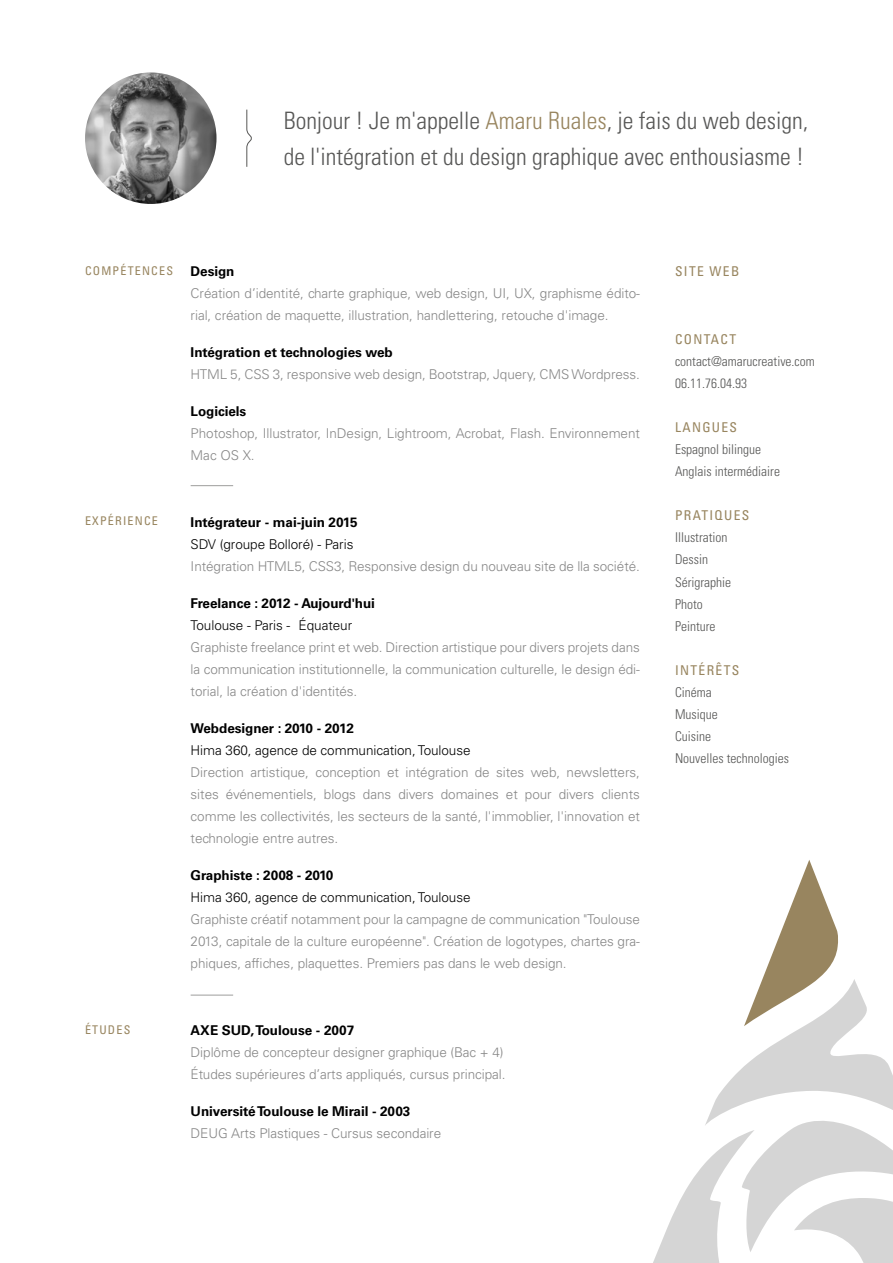
<style>
.page{position:relative;width:893px;height:1263px;background:#fff}
.page>*{position:absolute;margin:0;border:0;box-sizing:border-box;transform-origin:0 0}
.t1{font:300 condensed 24px/36px "Univers LT Std";color:#575756}
.t2{font:300 13.5px/22px "Univers LT Std";letter-spacing:-.005em;color:#878787}
.t3{font:700 13.5px "Univers LT Std";letter-spacing:-.005em;color:#000}
.t4{font:300 condensed 13.5px/22px "Univers LT Std";color:#575756}
.t5{font:300 13.5px "Univers LT Std";letter-spacing:-.005em;color:#000}
.t6{font:condensed 13.5px "Univers LT Std";letter-spacing:.1em;color:#98855f}
.t7{font:condensed 12px "Univers LT Std";letter-spacing:.1em;color:#98855f}
.s1{color:#98855f}
</style>
<div class="page">
<hr style="left:191px;top:485px;width:42px;height:1px;background:#9d9d9c">
<hr style="left:191px;top:995px;width:42px;height:1px;background:#9d9d9c">
<svg style="left:653px;top:860px;width:240px;height:403px"></svg>
<svg style="left:246px;top:109px;width:6px;height:58px"></svg>
<img style="left:85px;top:72px;width:132px;height:132px;border-radius:66px">
<h1 class="t1" style="left:284px;top:102px;width:526px">Bonjour ! Je m'appelle <span class="s1">Amaru Ruales</span>, je fais du web design, de l'intégration et du design graphique avec enthousiasme !</h1>
<p class="t7" style="left:85px;top:263px;width:90px">COMPÉTENCES</p>
<p class="t3" style="left:191px;top:263px;width:45px">Design</p>
<p class="t2" style="left:191px;top:282px;width:451px">Création d’identité, charte graphique, web design, UI, UX, graphisme édito&shy;rial, création de maquette, illustration, handlettering, retouche d'image.</p>
<p class="t3" style="left:191px;top:344px;width:204px">Intégration et technologies web</p>
<p class="t2" style="left:191px;top:363px;width:451px">HTML 5, CSS 3, responsive web design, Bootstrap, Jquery, CMS Wordpress.</p>
<p class="t3" style="left:191px;top:404px;width:57px">Logiciels</p>
<p class="t2" style="left:191px;top:422px;width:451px">Photoshop, Illustrator, InDesign, Lightroom, Acrobat, Flash. Environnement<br>Mac OS X.</p>
<p class="t7" style="left:85px;top:514px;width:74px">EXPÉRIENCE</p>
<p class="t3" style="left:191px;top:514px;width:168px">Intégrateur - mai-juin 2015</p>
<p class="t5" style="left:191px;top:536px;width:164px">SDV (groupe Bolloré) - Paris</p>
<p class="t2" style="left:191px;top:555px;width:451px">Intégration HTML5, CSS3, Responsive design du nouveau site de lla société.</p>
<p class="t3" style="left:191px;top:595px;width:186px">Freelance : 2012 - Aujourd'hui</p>
<p class="t5" style="left:191px;top:617px;width:163px">Toulouse - Paris - Équateur</p>
<p class="t2" style="left:191px;top:636px;width:451px;text-align:justify">Graphiste freelance print et web. Direction artistique pour divers projets dans la communication institutionnelle, la communication culturelle, le design édi&shy;torial, la création d'identités.</p>
<p class="t3" style="left:191px;top:720px;width:165px">Webdesigner : 2010 - 2012</p>
<p class="t5" style="left:191px;top:742px;width:281px">Hima 360, agence de communication, Toulouse</p>
<p class="t2" style="left:191px;top:761px;width:451px;text-align:justify">Direction artistique, conception et intégration de sites web, newsletters, sites événementiels, blogs dans divers domaines et pour divers clients comme les collectivités, les secteurs de la santé, l'immoblier, l'innovation et technologie entre autres.</p>
<p class="t3" style="left:191px;top:867px;width:144px">Graphiste : 2008 - 2010</p>
<p class="t5" style="left:191px;top:889px;width:281px">Hima 360, agence de communication, Toulouse</p>
<p class="t2" style="left:191px;top:908px;width:451px;text-align:justify">Graphiste créatif notamment pour la campagne de communication "Toulouse 2013, capitale de la culture européenne". Création de logotypes, chartes gra&shy;phiques, affiches, plaquettes. Premiers pas dans le web design.</p>
<p class="t6" style="left:675px;top:263px;width:66px">SITE WEB</p>
<p class="t6" style="left:675px;top:331px;width:63px">CONTACT</p>
<p class="t4" style="left:675px;top:350px;width:141px">contact@amarucreative.com<br>06.11.76.04.93</p>
<p class="t6" style="left:675px;top:419px;width:64px">LANGUES</p>
<p class="t4" style="left:675px;top:438px;width:106px">Espagnol bilingue<br>Anglais intermédiaire</p>
<p class="t6" style="left:675px;top:507px;width:76px">PRATIQUES</p>
<p class="t4" style="left:675px;top:527px;width:58px">Illustration<br>Dessin<br>Sérigraphie<br>Photo<br>Peinture</p>
<p class="t6" style="left:675px;top:661px;width:66px">INTÉRÊTS</p>
<p class="t4" style="left:675px;top:681px;width:115px">Cinéma<br>Musique<br>Cuisine<br>Nouvelles technologies</p>
<p class="t7" style="left:85px;top:1022px;width:47px">ÉTUDES</p>
<p class="t3" style="left:191px;top:1022px;width:165px">AXE SUD, Toulouse - 2007</p>
<p class="t2" style="left:191px;top:1041px;width:316px">Diplôme de concepteur designer graphique (Bac + 4)<br>Études supérieures d’arts appliqués, cursus principal.</p>
<p class="t3" style="left:191px;top:1103px;width:221px">Université Toulouse le Mirail - 2003</p>
<p class="t2" style="left:191px;top:1122px;width:252px">DEUG Arts Plastiques - Cursus secondaire</p>
</div>
